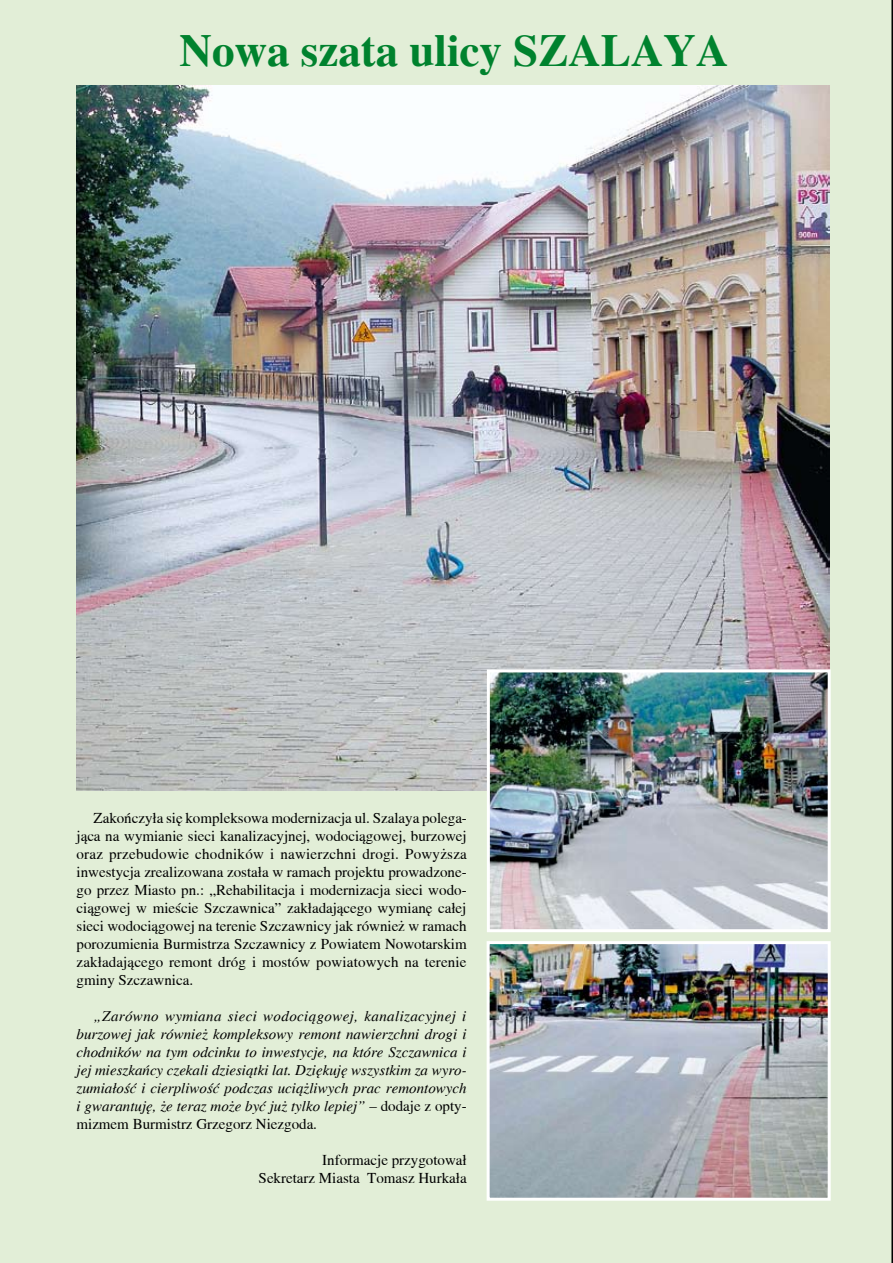
<style>
.page{position:relative;width:893px;height:1263px;background:#e2eed7}
.page>*{position:absolute;margin:0;border:0;box-sizing:border-box;transform-origin:0 0}
.t1{font:700 45px "Toronto";color:#00822e}
.t2{font:15px/18px "Toronto";color:#000;text-align:justify}
.t3{font:italic 15px/18px "Toronto";color:#000;text-align:justify}
.s1{font-style:normal}
</style>
<div class="page">
<img style="left:77px;top:86px;width:752px;height:705px">
<img style="left:491px;top:945px;width:336px;height:252px">
<div style="left:487px;top:941px;width:344px;height:260px;border:3px solid #fff"></div>
<img style="left:491px;top:673px;width:336px;height:255px">
<div style="left:487px;top:669px;width:344px;height:263px;border:3px solid #fff"></div>
<h1 class="t1" style="left:180px;top:25px;width:550px">Nowa szata ulicy SZALAYA</h1>
<p class="t2" style="left:77px;top:809px;width:392px;text-indent:17px">Zakończyła się kompleksowa modernizacja ul. Szalaya polega&shy;jąca na wymianie sieci kanalizacyjnej, wodociągowej, burzowej oraz przebudowie chodników i nawierzchni drogi. Powyższa inwestycja zrealizowana została w ramach projektu prowadzone&shy;go przez Miasto pn.: „Rehabilitacja i modernizacja sieci wodo&shy;ciągowej w mieście Szczawnica” zakładającego wymianę całej sieci wodociągowej na terenie Szczawnicy jak również w ramach porozumienia Burmistrza Szczawnicy z Powiatem Nowotarskim zakładającego remont dróg i mostów powiatowych na terenie gminy Szczawnica.</p>
<p class="t3" style="left:77px;top:1007px;width:392px;text-indent:17px">„Zarówno wymiana sieci wodociągowej, kanalizacyjnej i burzowej jak również kompleksowy remont nawierzchni drogi i chodników na tym odcinku to inwestycje, na które Szczawnica i jej mieszkańcy czekali dziesiątki lat. Dziękuję wszystkim za wyro&shy;zumiałość i cierpliwość podczas uciążliwych prac remontowych i gwarantuję, że teraz może być już tylko lepiej” <span class="s1">– dodaje z opty&shy;mizmem Burmistrz Grzegorz Niezgoda.</span></p>
<p class="t2" style="left:259px;top:1151px;width:210px;text-align:right">Informacje przygotował<br>Sekretarz Miasta Tomasz Hurkała</p>
</div>
